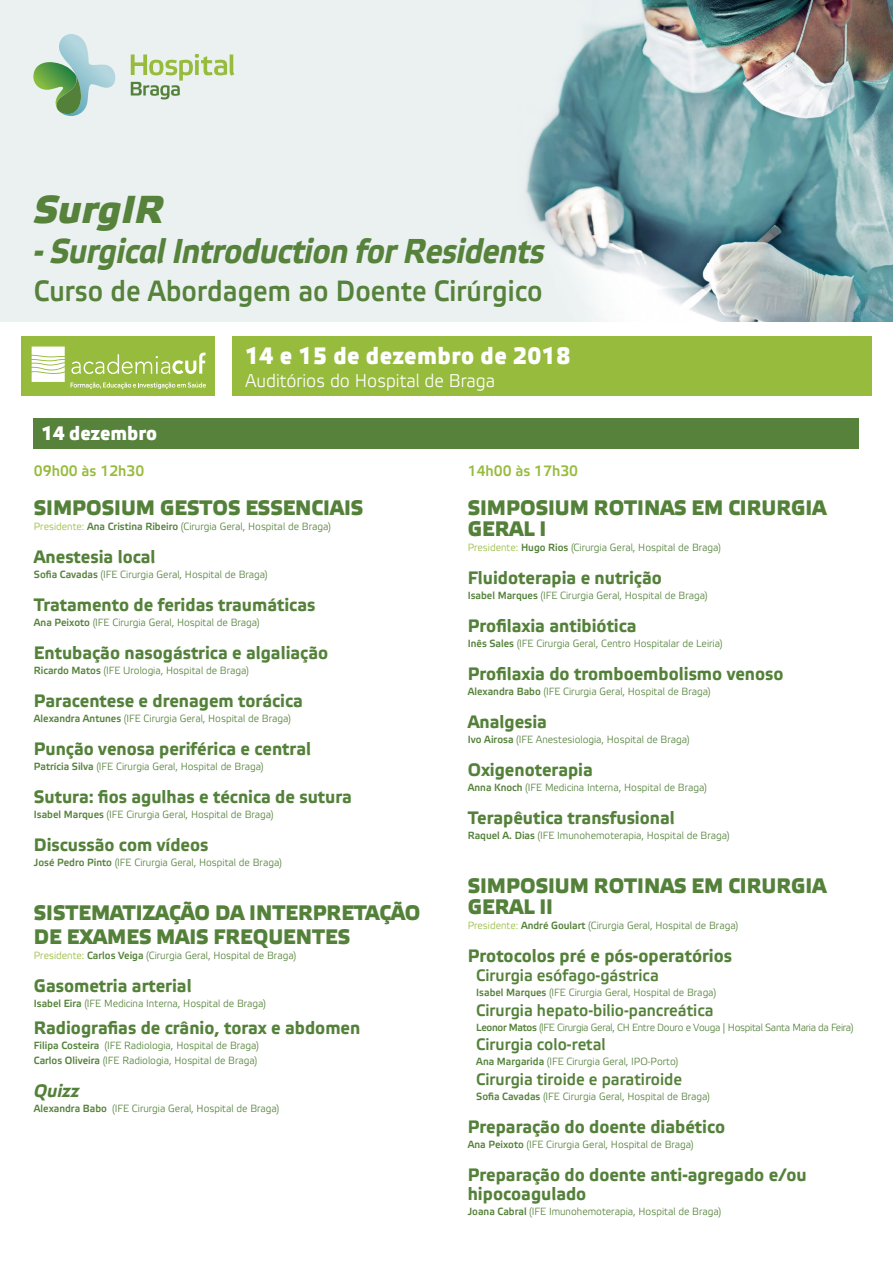
<style>
.page{position:relative;width:893px;height:1263px;background:#fff}
.page>*{position:absolute;margin:0;border:0;box-sizing:border-box;transform-origin:0 0}
.t1{font:italic 700 39px "Etelka Medium Pro";color:#56823b}
.t2{font:italic 700 34.5px "Etelka Text Pro";letter-spacing:-.02em;color:#56823b;scale:.9 1}
.t3{font:29.25px "Etelka Medium Pro";letter-spacing:.005em;color:#56823b;scale:.9 1}
.t4{font:700 23.7px "Etelka Medium Pro";letter-spacing:.02em;color:#fff;scale:.94 1}
.t5{font:700 21px/21px "Etelka Medium Pro";color:#54813a;scale:.95 1}
.t6{font:700 19.5px "Etelka Medium Pro";color:#fff;scale:.95 1}
.t7{font:18.45px "Etelka Light Pro";color:#fff;scale:.94 1}
.t8{font:700 18px/19.5px "Etelka Text Pro";color:#54813a;scale:.95 1}
.t9{font:italic 700 18px "Etelka Text Pro";color:#54813a;scale:.95 1}
.t10{font:16.5px "Etelka Medium Pro";color:#54813a;scale:.95 1}
.t11{font:15px "Etelka Medium Pro";color:#97bb3d;scale:.95 1}
.t12{font:10.35px/15px "Etelka Light Pro";color:#54813a;scale:.95 1}
.t13{font:10.35px "Etelka Light Pro";letter-spacing:-.03em;color:#54813a;scale:.95 1}
.s1{color:#97bb3d}
.s2{font-family:"Etelka Medium Pro"}
</style>
<div class="page">
<div style="left:34px;top:418px;width:825px;height:31px;background:#56823b"></div>
<img style="left:0;top:0;width:893px;height:321px">
<div style="left:232px;top:336px;width:640px;height:60px;background:#97bb3d"></div>
<div style="left:21px;top:336px;width:193px;height:60px;background:#97bb3d"></div>
<svg style="left:71px;top:353px;width:135px;height:21px"></svg>
<svg style="left:32px;top:347px;width:33px;height:35px"></svg>
<svg style="left:71px;top:382px;width:135px;height:7px"></svg>
<svg style="left:33px;top:34px;width:86px;height:86px;background:#bad5c6"></svg>
<svg style="left:131px;top:54px;width:103px;height:45px;background:#ceddbe"></svg>
<h1 class="t1" style="left:34px;top:187px;width:131px">SurgIR</h1>
<h2 class="t2" style="left:34px;top:232px;width:569px">- Surgical Introduction for Residents</h2>
<h3 class="t3" style="left:34px;top:275px;width:567px">Curso de Abordagem ao Doente Cirúrgico</h3>
<h3 class="t4" style="left:245px;top:342px;width:348px">14 e 15 de dezembro de 2018</h3>
<h3 class="t7" style="left:245px;top:371px;width:268px">Auditórios do Hospital de Braga</h3>
<h3 class="t6" style="left:41px;top:422px;width:123px">14 dezembro</h3>
<h3 class="t11" style="left:34px;top:462px;width:118px">09h00 às 12h30</h3>
<h3 class="t5" style="left:34px;top:498px;width:348px">SIMPOSIUM GESTOS ESSENCIAIS</h3>
<p class="t12" style="left:34px;top:519px;width:314px"><span class="s1">Presidente:</span> <span class="s2">Ana Cristina Ribeiro</span> (Cirurgia Geral, Hospital de Braga)</p>
<h3 class="t8" style="left:34px;top:548px;width:130px">Anestesia local</h3>
<p class="t12" style="left:34px;top:567px;width:248px"><span class="s2">Sofia Cavadas</span> (IFE Cirurgia Geral, Hospital de Braga)</p>
<h3 class="t8" style="left:34px;top:596px;width:298px">Tratamento de feridas traumáticas</h3>
<p class="t12" style="left:34px;top:615px;width:239px"><span class="s2">Ana Peixoto</span> (IFE Cirurgia Geral, Hospital de Braga)</p>
<h3 class="t8" style="left:34px;top:644px;width:311px">Entubação nasogástrica e algaliação</h3>
<p class="t12" style="left:34px;top:663px;width:228px"><span class="s2">Ricardo Matos</span> (IFE Urologia, Hospital de Braga)</p>
<h3 class="t8" style="left:34px;top:692px;width:285px">Paracentese e drenagem torácica</h3>
<p class="t12" style="left:34px;top:711px;width:272px"><span class="s2">Alexandra Antunes</span> (IFE Cirurgia Geral, Hospital de Braga)</p>
<h3 class="t8" style="left:34px;top:740px;width:293px">Punção venosa periférica e central</h3>
<p class="t12" style="left:34px;top:759px;width:243px"><span class="s2">Patrícia Silva</span> (IFE Cirurgia Geral, Hospital de Braga)</p>
<h3 class="t8" style="left:34px;top:788px;width:336px">Sutura: fios agulhas e técnica de sutura</h3>
<p class="t12" style="left:34px;top:807px;width:254px"><span class="s2">Isabel Marques</span> (IFE Cirurgia Geral, Hospital de Braga)</p>
<h3 class="t8" style="left:34px;top:836px;width:185px">Discussão com vídeos</h3>
<p class="t12" style="left:34px;top:855px;width:263px"><span class="s2">José Pedro Pinto</span> (IFE Cirurgia Geral, Hospital de Braga)</p>
<h3 class="t5" style="left:34px;top:902px;width:408px;line-height:24px">SISTEMATIZAÇÃO DA INTERPRETAÇÃO<br>DE EXAMES MAIS FREQUENTES</h3>
<p class="t12" style="left:34px;top:948px;width:278px"><span class="s1">Presidente:</span> <span class="s2">Carlos Veiga</span> (Cirurgia Geral, Hospital de Braga)</p>
<h3 class="t8" style="left:34px;top:977px;width:168px">Gasometria arterial</h3>
<p class="t12" style="left:34px;top:996px;width:246px"><span class="s2">Isabel Eira</span> (IFE Medicina Interna, Hospital de Braga)</p>
<h3 class="t8" style="left:34px;top:1019px;width:345px">Radiografias de crânio, torax e abdomen</h3>
<p class="t12" style="left:34px;top:1038px;width:239px"><span class="s2">Filipa Costeira</span> (IFE Radiologia, Hospital de Braga)<br><span class="s2">Carlos Oliveira</span> (IFE Radiologia, Hospital de Braga)</p>
<h3 class="t9" style="left:34px;top:1081px;width:49px">Quizz</h3>
<p class="t12" style="left:34px;top:1101px;width:260px"><span class="s2">Alexandra Babo</span> (IFE Cirurgia Geral, Hospital de Braga)</p>
<h3 class="t11" style="left:468px;top:462px;width:118px">14h00 às 17h30</h3>
<h3 class="t5" style="left:468px;top:498px;width:379px">SIMPOSIUM ROTINAS EM CIRURGIA<br>GERAL I</h3>
<p class="t12" style="left:468px;top:540px;width:268px"><span class="s1">Presidente:</span> <span class="s2">Hugo Rios</span> (Cirurgia Geral, Hospital de Braga)</p>
<h3 class="t8" style="left:468px;top:569px;width:206px">Fluidoterapia e nutrição</h3>
<p class="t12" style="left:468px;top:588px;width:254px"><span class="s2">Isabel Marques</span> (IFE Cirurgia Geral, Hospital de Braga)</p>
<h3 class="t8" style="left:468px;top:617px;width:179px">Profilaxia antibiótica</h3>
<p class="t12" style="left:468px;top:636px;width:270px"><span class="s2">Inês Sales</span> (IFE Cirurgia Geral, Centro Hospitalar de Leiria)</p>
<h3 class="t8" style="left:468px;top:665px;width:334px">Profilaxia do tromboembolismo venoso</h3>
<p class="t12" style="left:468px;top:684px;width:257px"><span class="s2">Alexandra Babo</span> (IFE Cirurgia Geral, Hospital de Braga)</p>
<h3 class="t8" style="left:468px;top:713px;width:85px">Analgesia</h3>
<p class="t12" style="left:468px;top:732px;width:235px"><span class="s2">Ivo Airosa</span> (IFE Anestesiologia, Hospital de Braga)</p>
<h3 class="t8" style="left:468px;top:761px;width:133px">Oxigenoterapia</h3>
<p class="t12" style="left:468px;top:780px;width:253px"><span class="s2">Anna Knoch</span> (IFE Medicina Interna, Hospital de Braga)</p>
<h3 class="t8" style="left:468px;top:809px;width:219px">Terapêutica transfusional</h3>
<p class="t12" style="left:468px;top:828px;width:277px"><span class="s2">Raquel A. Dias</span> (IFE Imunohemoterapia, Hospital de Braga)</p>
<h3 class="t5" style="left:468px;top:876px;width:379px">SIMPOSIUM ROTINAS EM CIRURGIA<br>GERAL II</h3>
<p class="t12" style="left:468px;top:918px;width:286px"><span class="s1">Presidente:</span> <span class="s2">André Goulart</span> (Cirurgia Geral, Hospital de Braga)</p>
<h3 class="t8" style="left:468px;top:947px;width:280px">Protocolos pré e pós-operatórios</h3>
<h3 class="t10" style="left:476px;top:967px;width:194px">Cirurgia esófago-gástrica</h3>
<p class="t12" style="left:476px;top:986px;width:254px"><span class="s2">Isabel Marques</span> (IFE Cirurgia Geral, Hospital de Braga)</p>
<h3 class="t10" style="left:476px;top:1001px;width:251px">Cirurgia hepato-bilio-pancreática</h3>
<p class="t13" style="left:476px;top:1022px;width:399px"><span class="s2">Leonor Matos</span> (IFE Cirurgia Geral, CH Entre Douro e Vouga | Hospital Santa Maria da Feira)</p>
<h3 class="t10" style="left:476px;top:1036px;width:138px">Cirurgia colo-retal</h3>
<p class="t12" style="left:476px;top:1055px;width:214px"><span class="s2">Ana Margarida</span> (IFE Cirurgia Geral, IPO-Porto)</p>
<h3 class="t10" style="left:476px;top:1070px;width:218px">Cirurgia tiroide e paratiroide</h3>
<p class="t12" style="left:476px;top:1089px;width:248px"><span class="s2">Sofia Cavadas</span> (IFE Cirurgia Geral, Hospital de Braga)</p>
<h3 class="t8" style="left:468px;top:1118px;width:272px">Preparação do doente diabético</h3>
<p class="t12" style="left:468px;top:1137px;width:239px"><span class="s2">Ana Peixoto</span> (IFE Cirurgia Geral, Hospital de Braga)</p>
<h3 class="t8" style="left:468px;top:1166px;width:358px">Preparação do doente anti-agregado e/ou hipocoagulado</h3>
<p class="t12" style="left:468px;top:1205px;width:268px"><span class="s2">Joana Cabral</span> (IFE Imunohemoterapia, Hospital de Braga)</p>
</div>
